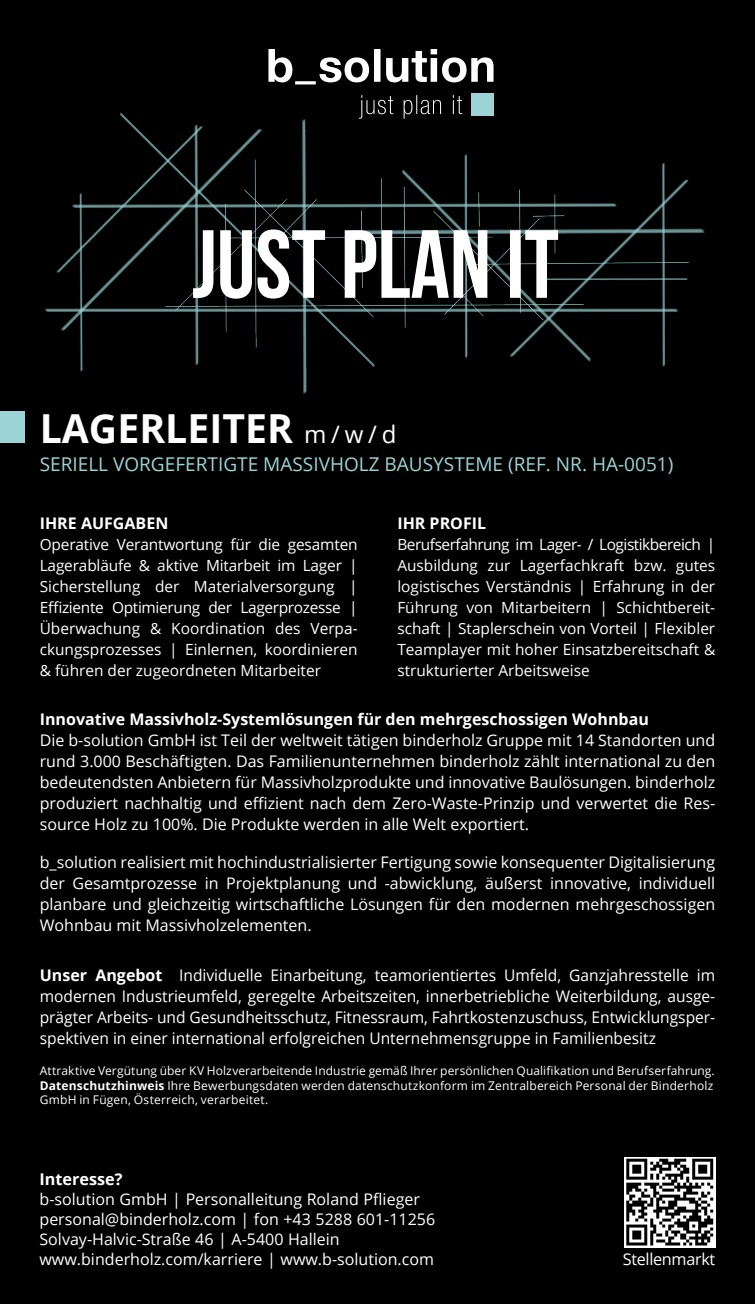
<style>
.page{position:relative;width:755px;height:1304px;background:#fff}
.page>*{position:absolute;margin:0;border:0;box-sizing:border-box;transform-origin:0 0}
.t1{font:700 40px "Open Sans";color:#fff}
.t2{font:19px "Open Sans";color:#9cd4d6}
.t3{font:16.2px "Open Sans";letter-spacing:-.02em;color:#fff}
.t4{font:700 16.2px "Open Sans";color:#fff}
.t5{font:16px/21px "Open Sans";color:#fff;text-align:justify}
.t6{font:700 16px "Open Sans";color:#fff}
.t7{font:15.4px/21px "Open Sans";color:#fff;text-align:justify}
.t8{font:12px/14.4px "Open Sans";letter-spacing:.015em;color:#fff}
.s1{font-weight:400;font-size:24px}
.s2{font-weight:700}
</style>
<div class="page">
<div style="left:0;top:0;width:754px;height:1304px;background:#000"></div>
<img style="left:45px;top:63px;width:660px;height:331px">
<svg style="left:193px;top:229px;width:364px;height:70px"></svg>
<div style="left:471px;top:93px;width:22px;height:23px;background:#9cd4d6"></div>
<svg style="left:268px;top:49px;width:225px;height:35px"></svg>
<svg style="left:358px;top:95px;width:104px;height:24px"></svg>
<div style="left:0;top:411px;width:25px;height:32px;background:#9cd4d6"></div>
<svg style="left:624px;top:1157px;width:90px;height:91px"></svg>
<svg style="left:625px;top:1159px;width:87px;height:86px"></svg>
<h1 class="t1" style="left:40px;top:400px;width:358px">LAGERLEITER <span class="s1">m / w / d</span></h1>
<p class="t2" style="left:40px;top:451px;width:634px">SERIELL VORGEFERTIGTE MASSIVHOLZ BAUSYSTEME (REF. NR. HA-0051)</p>
<p class="t6" style="left:397px;top:512px;width:90px">IHR PROFIL</p>
<p class="t7" style="left:397px;top:534px;width:319px">Berufserfahrung im Lager- / Logistikbereich | Ausbildung zur Lagerfachkraft bzw. gutes logistisches Verständnis | Erfahrung in der Führung von Mitarbeitern | Schichtbereit&shy;schaft | Staplerschein von Vorteil | Flexibler Teamplayer mit hoher Einsatzbereitschaft &amp; strukturierter Arbeitsweise</p>
<p class="t6" style="left:40px;top:708px;width:610px">Innovative Massivholz-Systemlösungen für den mehrgeschossigen Wohnbau</p>
<p class="t5" style="left:40px;top:730px;width:676px">Die b-solution GmbH ist Teil der weltweit tätigen binderholz Gruppe mit 14 Standorten und rund 3.000 Beschäftigten. Das Familienunternehmen binderholz zählt international zu den bedeutendsten Anbietern für Massivholzprodukte und innovative Baulösungen. binderholz produziert nachhaltig und effizient nach dem Zero-Waste-Prinzip und verwertet die Res&shy;source Holz zu 100%. Die Produkte werden in alle Welt exportiert.</p>
<p class="t5" style="left:40px;top:852px;width:676px">b_solution realisiert mit hochindustrialisierter Fertigung sowie konsequenter Digitalisierung der Gesamtprozesse in Projektplanung und -abwicklung, äußerst innovative, individuell planbare und gleichzeitig wirtschaftliche Lösungen für den modernen mehrgeschossigen Wohnbau mit Massivholzelementen.</p>
<p class="t5" style="left:40px;top:964px;width:676px"><span class="s2">Unser Angebot</span> Individuelle Einarbeitung, teamorientiertes Umfeld, Ganzjahresstelle im modernen Industrieumfeld, geregelte Arbeitszeiten, innerbetriebliche Weiterbildung, ausge&shy;prägter Arbeits- und Gesundheitsschutz, Fitnessraum, Fahrtkostenzuschuss, Entwicklungsper&shy;spektiven in einer international erfolgreichen Unternehmensgruppe in Familienbesitz</p>
<p class="t8" style="left:40px;top:1063px;width:676px">Attraktive Vergütung über KV Holzverarbeitende Industrie gemäß Ihrer persönlichen Qualifikation und Berufserfahrung.<br><span class="s2">Datenschutzhinweis</span> Ihre Bewerbungsdaten werden datenschutzkonform im Zentralbereich Personal der Binderholz<br>GmbH in Fügen, Österreich, verarbeitet.</p>
<p class="t6" style="left:40px;top:512px;width:130px">IHRE AUFGABEN</p>
<p class="t7" style="left:40px;top:534px;width:319px">Operative Verantwortung für die gesamten Lagerabläufe &amp; aktive Mitarbeit im Lager | Sicherstellung der Materialversorgung | Effiziente Optimierung der Lagerprozesse | Überwachung &amp; Koordination des Verpa&shy;ckungsprozesses | Einlernen, koordinieren &amp; führen der zugeordneten Mitarbeiter</p>
<p class="t4" style="left:39px;top:1167px;width:84px">Interesse?</p>
<p class="t5" style="left:39px;top:1188px;width:397px;line-height:20px;text-align:left">b-solution GmbH | Personalleitung Roland Pflieger personal@binderholz.com | fon +43 5288 601-11256<br>Solvay-Halvic-Straße 46 | A-5400 Hallein www.binderholz.com/karriere | www.b-solution.com</p>
<p class="t3" style="left:622px;top:1248px;width:94px">Stellenmarkt</p>
</div>
